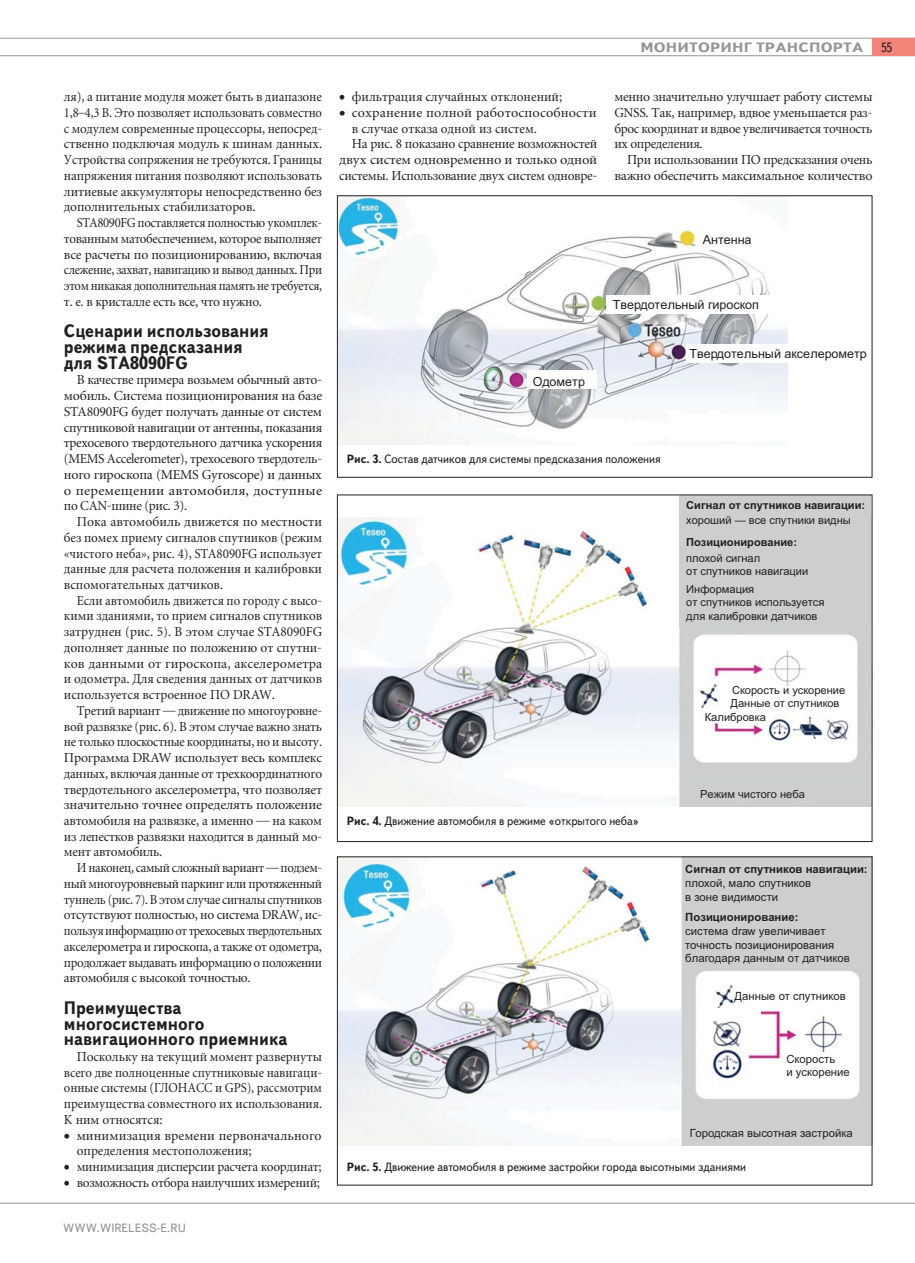
<style>
.page{position:relative;width:915px;height:1263px;background:#fff}
.page>*{position:absolute;margin:0;border:0;box-sizing:border-box;transform-origin:0 0}
.t1{font:700 18px/15.8px "Text Book C";color:#231f20;scale:.94 1}
.t2{font:13.5px/15.8px "Miniature";letter-spacing:-.02em;color:#231f20;text-align:justify}
.t3{font:13.5px/15.8px "Miniature";letter-spacing:-.02em;color:#231f20;text-align:justify;scale:.93 1}
.t4{font:13.5px/15.8px "Miniature";letter-spacing:-.02em;color:#231f20;text-align:justify;scale:.92 1}
.t5{font:13.5px/15.8px "Miniature";letter-spacing:-.02em;color:#231f20;text-align:justify;scale:.95 1}
.t6{font:13.5px "Miniature";letter-spacing:-.02em;color:#231f20;scale:.96 1}
.t7{font:13.5px/15.8px "Miniature";letter-spacing:.005em;color:#231f20}
.t8{font:13.5px "Miniature";color:#231f20;scale:.96 1}
.t9{font:13.5px "Miniature";letter-spacing:.01em;color:#231f20}
.t10{font:700 13.5px "Text Book C";letter-spacing:.01em;color:#939598;scale:1.17 1}
.t11{font:13.5px "Text Book C";color:#231f20;scale:.9 1}
.t12{font:12.6px "Arial";color:#231f20}
.t13{font:12px "Text Book C";color:#231f20;scale:.95 1}
.t14{font:12px "Text Book C";color:#939598}
.t15{font:11.25px/13.5px "Arial";color:#231f20}
.t16{font:700 11.25px "Arial";color:#231f20}
.t17{font:11.1px/13.4px "Arial";color:#231f20}
.t18{font:700 11.1px "Arial";color:#231f20}
.s1{font-weight:700}
</style>
<div class="page">
<hr style="left:0;top:1203px;width:914px;height:1px;background:#939598">
<hr style="left:0;top:38px;width:914px;height:1px;background:#939598">
<hr style="left:0;top:55px;width:914px;height:1px;background:#939598">
<div style="left:872px;top:38px;width:42px;height:18px;background:#f48479"></div>
<img style="left:339px;top:197px;width:448px;height:248px">
<div style="left:669px;top:414px;width:158px;height:27px;background:#fff"></div>
<div style="left:694px;top:231px;width:72px;height:19px;background:#fff"></div>
<div style="left:605px;top:295px;width:181px;height:19px;background:#fff"></div>
<div style="left:686px;top:344px;width:185px;height:19px;background:#fff"></div>
<div style="left:527px;top:371px;width:70px;height:18px;background:#fff"></div>
<div style="left:337px;top:195px;width:535px;height:283px;border:1px solid #231f20"></div>
<img style="left:339px;top:518px;width:531px;height:288px">
<div style="left:678px;top:495px;width:192px;height:131px;background:#cdcece"></div>
<div style="left:682px;top:779px;width:181px;height:25px;background:#cdcece"></div>
<div style="left:757px;top:686px;width:64px;height:12px;background:#fff"></div>
<div style="left:704px;top:706px;width:63px;height:13px;background:#fff"></div>
<div style="left:718px;top:720px;width:34px;height:7px;background:#fff"></div>
<img style="left:339px;top:858px;width:531px;height:287px">
<div style="left:685px;top:859px;width:181px;height:106px;background:#cdcece"></div>
<div style="left:685px;top:1117px;width:181px;height:28px;background:#cdcece"></div>
<div style="left:790px;top:1052px;width:64px;height:13px;background:#fff"></div>
<div style="left:696px;top:1008px;width:64px;height:13px;background:#fff"></div>
<p class="t5" style="left:64px;top:90px;width:273px">ля), а питание модуля может быть в диапазоне 1,8–4,3 В. Это позволяет использовать совместно с модулем современные процессоры, непосред&shy;ственно подключая модуль к шинам данных.<br>Устройства сопряжения не требуются. Границы напряжения питания позволяют использовать литиевые аккумуляторы непосредственно без дополнительных стабилизаторов.</p>
<p class="t4" style="left:64px;top:216px;width:282px;text-indent:13px">STA8090FG поставляется полностью укомплек&shy;тованным матобеспечением, которое выполняет все расчеты по позиционированию, включая слежение, захват, навигацию и вывод данных. При этом никакая дополнительная память не требуется, т. е. в кристалле есть все, что нужно.</p>
<h1 class="t1" style="left:64px;top:325px;width:219px">Сценарии использования режима предсказания для STA8090FG</h1>
<p class="t2" style="left:64px;top:373px;width:259px;text-indent:13px">В качестве примера возьмем обычный авто&shy;мобиль. Система позиционирования на базе STA8090FG будет получать данные от систем спутниковой навигации от антенны, показания трехосевого твердотельного датчика ускорения (MEMS Accelerometer), трехосевого твердотель&shy;ного гироскопа (MEMS Gyroscope) и данных о перемещении автомобиля, доступные по CAN-шине (рис. 3).</p>
<p class="t2" style="left:64px;top:515px;width:259px;text-indent:13px">Пока автомобиль движется по местности без помех приему сигналов спутников (режим «чистого неба», рис. 4), STA8090FG использует данные для расчета положения и калибровки вспомогательных датчиков.</p>
<p class="t3" style="left:64px;top:594px;width:279px;text-indent:13px">Если автомобиль движется по городу с высо&shy;кими зданиями, то прием сигналов спутников затруднен (рис. 5). В этом случае STA8090FG дополняет данные по положению от спутни&shy;ков данными от гироскопа, акселерометра и одометра. Для сведения данных от датчиков используется встроенное ПО DRAW.</p>
<p class="t3" style="left:64px;top:704px;width:279px;text-indent:13px">Третий вариант — движение по многоуровне&shy;вой развязке (рис. 6). В этом случае важно знать не только плоскостные координаты, но и высоту.<br>Программа DRAW использует весь комплекс данных, включая данные от трехкоординатного твердотельного акселерометра, что позволяет значительно точнее определять положение автомобиля на развязке, а именно — на каком из лепестков развязки находится в данный мо&shy;мент автомобиль.</p>
<p class="t4" style="left:64px;top:861px;width:282px;text-indent:13px">И наконец, самый сложный вариант — подзем&shy;ный многоуровневый паркинг или протяженный туннель (рис. 7). В этом случае сигналы спутников отсутствуют полностью, но система DRAW, ис&shy;пользуя информацию от трехосевых твердотельных акселерометра и гироскопа, а также от одометра, продолжает выдавать информацию о положении автомобиля с высокой точностью.</p>
<h1 class="t1" style="left:64px;top:1001px;width:239px">Преимущества многосистемного навигационного приемника</h1>
<p class="t5" style="left:64px;top:1050px;width:273px;text-indent:13px">Поскольку на текущий момент развернуты всего две полноценные спутниковые навигаци&shy;онные системы (ГЛОНАСС и GPS), рассмотрим преимущества совместного их использования.<br>К ним относятся:</p>
<p class="t7" style="left:77px;top:1129px;width:246px;text-indent:-13px">• минимизация времени первоначального определения местоположения;</p>
<p class="t6" style="left:64px;top:1161px;width:270px">• минимизация дисперсии расчета координат;</p>
<p class="t6" style="left:64px;top:1177px;width:268px">• возможность отбора наилучших измерений;</p>
<p class="t14" style="left:63px;top:1224px;width:124px">WWW.WIRELESS-E.RU</p>
<p class="t8" style="left:339px;top:92px;width:234px">• фильтрация случайных отклонений;</p>
<p class="t9" style="left:339px;top:107px;width:259px">• сохранение полной работоспособности</p>
<p class="t8" style="left:352px;top:123px;width:194px">в случае отказа одной из систем.</p>
<p class="t2" style="left:352px;top:137px;width:247px">На рис. 8 показано сравнение возможностей</p>
<p class="t2" style="left:339px;top:153px;width:259px">двух систем одновременно и только одной</p>
<p class="t2" style="left:339px;top:169px;width:259px">системы. Использование двух систем одновре-</p>
<p class="t10" style="left:640px;top:42px;width:192px">МОНИТОРИНГ ТРАНСПОРТА</p>
<p class="t11" style="left:880px;top:42px;width:14px">55</p>
<p class="t2" style="left:614px;top:90px;width:259px">менно значительно улучшает работу системы GNSS. Так, например, вдвое уменьшается раз&shy;брос координат и вдвое увеличивается точность их определения.</p>
<p class="t2" style="left:614px;top:153px;width:259px;text-align:right">При использовании ПО предсказания очень важно обеспечить максимальное количество</p>
<p class="t12" style="left:702px;top:232px;width:50px">Антенна</p>
<p class="t12" style="left:532px;top:374px;width:54px">Одометр</p>
<p class="t12" style="left:612px;top:297px;width:147px">Твердотельный гироскоп</p>
<p class="t12" style="left:689px;top:346px;width:179px">Твердотельный акселерометр</p>
<p class="t13" style="left:346px;top:455px;width:332px"><span class="s1">Рис. 3.</span> Состав датчиков для системы предсказания положения</p>
<p class="t18" style="left:686px;top:498px;width:180px">Сигнал от спутников навигации:</p>
<p class="t17" style="left:686px;top:514px;width:166px">хороший — все спутники видны</p>
<p class="t18" style="left:686px;top:536px;width:112px">Позиционирование:</p>
<p class="t17" style="left:686px;top:551px;width:123px">плохой сигнал<br>от спутников навигации</p>
<p class="t17" style="left:686px;top:582px;width:140px">Информация<br>от спутников используется для калибровки датчиков</p>
<p class="t17" style="left:731px;top:683px;width:115px">Скорость и ускорение</p>
<p class="t17" style="left:730px;top:697px;width:110px">Данные от спутников</p>
<p class="t17" style="left:704px;top:710px;width:63px">Калибровка</p>
<p class="t13" style="left:346px;top:816px;width:309px"><span class="s1">Рис. 4.</span> Движение автомобиля в режиме «открытого неба»</p>
<p class="t17" style="left:700px;top:787px;width:106px">Режим чистого неба</p>
<p class="t16" style="left:685px;top:862px;width:184px">Сигнал от спутников навигации:</p>
<p class="t15" style="left:685px;top:876px;width:127px">плохой, мало спутников в зоне видимости</p>
<p class="t16" style="left:685px;top:911px;width:115px">Позиционирование:</p>
<p class="t15" style="left:685px;top:925px;width:166px">система draw увеличивает точность позиционирования благодаря данным от датчиков</p>
<p class="t15" style="left:734px;top:989px;width:112px">Данные от спутников</p>
<p class="t15" style="left:786px;top:1052px;width:65px">Скорость<br>и ускорение</p>
<p class="t15" style="left:689px;top:1126px;width:164px">Городская высотная застройка</p>
<p class="t13" style="left:346px;top:1163px;width:422px"><span class="s1">Рис. 5.</span> Движение автомобиля в режиме застройки города высотными зданиями</p>
</div>
